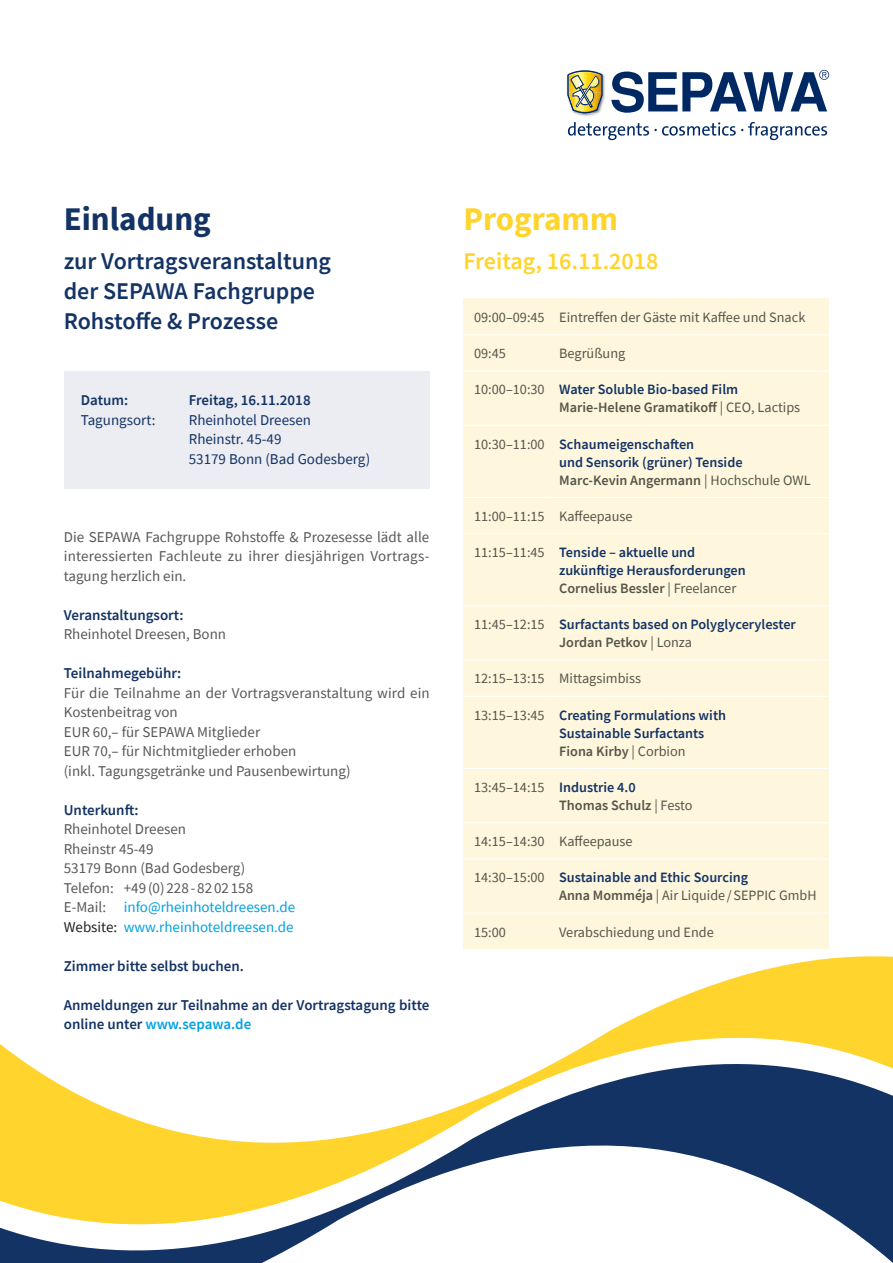
<style>
.page{position:relative;width:893px;height:1263px;background:#fff}
.page>*{position:absolute;margin:0;border:0;box-sizing:border-box;transform-origin:0 0}
.t1{font:700 33px "Source Sans Pro";color:#143365}
.t2{font:700 33px "Source Sans Pro";color:#ffd42c}
.t3{font:600 24px/30px "Source Sans Pro";color:#143365}
.t4{font:600 24px "Source Sans Pro";color:#ffd42c}
.t5{font:15px/19.5px "Source Sans Pro";color:#57585a}
.t6{font:600 15px/19.5px "Source Sans Pro";color:#143365}
.t7{font:15px/19.5px "Source Sans Pro";color:#143365}
.t8{font:600 14.25px/18px "Source Sans Pro";color:#143365}
.t9{font:14.25px/18px "Source Sans Pro";color:#575449}
.s1{font-weight:400;color:#575449}
.s2{color:#575449}
.s3{font-weight:600;color:#143365}
.s4{font-weight:600}
.s5{color:#00a1e3}
.s6{color:#231f20}
</style>
<div class="page">
<div style="left:64px;top:372px;width:365px;height:117px;background:#ebedf2"></div>
<svg style="left:591px;top:956px;width:302px;height:86px;fill:#ffd42c"></svg>
<svg style="left:0;top:1042px;width:893px;height:221px"></svg>
<svg style="left:568px;top:122px;width:259px;height:18px"></svg>
<svg style="left:611px;top:70px;width:218px;height:43px"></svg>
<img style="left:576px;top:74px;width:29px;height:42px">
<img style="left:567px;top:70px;width:36px;height:44px">
<div style="left:463px;top:299px;width:366px;height:651px;background:#fef7de"></div>
<hr style="left:463px;top:334px;width:86px;height:1px;background:#fff">
<hr style="left:549px;top:334px;width:280px;height:1px;background:#fff">
<hr style="left:463px;top:371px;width:86px;height:1px;background:#fff">
<hr style="left:549px;top:371px;width:280px;height:1px;background:#fff">
<hr style="left:463px;top:425px;width:86px;height:1px;background:#fff">
<hr style="left:549px;top:425px;width:280px;height:1px;background:#fff">
<hr style="left:463px;top:497px;width:86px;height:1px;background:#fff">
<hr style="left:549px;top:497px;width:280px;height:1px;background:#fff">
<hr style="left:463px;top:533px;width:86px;height:1px;background:#fff">
<hr style="left:549px;top:533px;width:280px;height:1px;background:#fff">
<hr style="left:463px;top:605px;width:86px;height:1px;background:#fff">
<hr style="left:549px;top:605px;width:280px;height:1px;background:#fff">
<hr style="left:463px;top:660px;width:86px;height:1px;background:#fff">
<hr style="left:549px;top:660px;width:280px;height:1px;background:#fff">
<hr style="left:463px;top:696px;width:86px;height:1px;background:#fff">
<hr style="left:549px;top:696px;width:280px;height:1px;background:#fff">
<hr style="left:463px;top:768px;width:86px;height:1px;background:#fff">
<hr style="left:549px;top:768px;width:280px;height:1px;background:#fff">
<hr style="left:463px;top:822px;width:86px;height:1px;background:#fff">
<hr style="left:549px;top:822px;width:280px;height:1px;background:#fff">
<hr style="left:463px;top:858px;width:86px;height:1px;background:#fff">
<hr style="left:549px;top:858px;width:280px;height:1px;background:#fff">
<hr style="left:463px;top:913px;width:86px;height:1px;background:#fff">
<hr style="left:549px;top:913px;width:280px;height:1px;background:#fff">
<hr style="left:463px;top:949px;width:86px;height:1px;background:#fff">
<hr style="left:549px;top:949px;width:280px;height:1px;background:#fff">
<h1 class="t1" style="left:64px;top:196px;width:149px">Einladung</h1>
<h1 class="t2" style="left:463px;top:196px;width:156px">Programm</h1>
<h2 class="t3" style="left:64px;top:245px;width:269px">zur Vortragsveranstaltung</h2>
<h2 class="t4" style="left:463px;top:245px;width:197px">Freitag, 16.11.2018</h2>
<h2 class="t3" style="left:64px;top:275px;width:253px">der SEPAWA Fachgruppe<br>Rohstoffe &amp; Prozesse</h2>
<p class="t9" style="left:474px;top:308px;width:333px">09:00–09:45 Eintreffen der Gäste mit Kaffee und Snack</p>
<p class="t9" style="left:474px;top:344px;width:33px">09:45</p>
<p class="t9" style="left:559px;top:344px;width:68px">Begrüßung</p>
<p class="t8" style="left:559px;top:381px;width:243px;text-indent:-85px"><span class="s1">10:00–10:30</span> Water Soluble Bio-based Film<br><span class="s2">Marie-Helene Gramatikoff</span> <span class="s1">| CEO, Lactips</span></p>
<p class="t8" style="left:559px;top:435px;width:253px;text-indent:-85px"><span class="s1">10:30–11:00</span> Schaumeigenschaften<br>und Sensorik (grüner) Tenside<br><span class="s2">Marc-Kevin Angermann</span> <span class="s1">| Hochschule OWL</span></p>
<p class="t9" style="left:474px;top:507px;width:160px">11:00–11:15 Kaffeepause</p>
<p class="t8" style="left:559px;top:543px;width:188px;text-indent:-85px"><span class="s1">11:15–11:45</span> Tenside – aktuelle und zukünftige Herausforderungen<br><span class="s2">Cornelius Bessler</span> <span class="s1">| Freelancer</span></p>
<p class="t8" style="left:559px;top:615px;width:238px;text-indent:-85px"><span class="s1">11:45–12:15</span> Surfactants based on Polyglycerylester<br><span class="s2">Jordan Petkov</span> <span class="s1">| Lonza</span></p>
<p class="t9" style="left:474px;top:670px;width:168px">12:15–13:15 Mittagsimbiss</p>
<p class="t8" style="left:559px;top:706px;width:168px;text-indent:-85px"><span class="s1">13:15–13:45</span> Creating Formulations with<br>Sustainable Surfactants<br><span class="s2">Fiona Kirby</span> <span class="s1">| Corbion</span></p>
<p class="t9" style="left:559px;top:778px;width:135px;text-indent:-85px">13:45–14:15 <span class="s3">Industrie 4.0<br></span><span class="s4">Thomas Schulz</span> | Festo</p>
<p class="t9" style="left:474px;top:832px;width:160px">14:15–14:30 Kaffeepause</p>
<p class="t9" style="left:559px;top:868px;width:259px;text-indent:-85px">14:30–15:00 <span class="s3">Sustainable and Ethic Sourcing<br></span><span class="s4">Anna Momméja</span> | Air Liquide /SEPPIC GmbH</p>
<p class="t9" style="left:474px;top:923px;width:33px">15:00</p>
<p class="t9" style="left:559px;top:923px;width:156px">Verabschiedung und Ende</p>
<p class="t6" style="left:81px;top:390px;width:49px">Datum:</p>
<p class="t6" style="left:189px;top:390px;width:123px">Freitag, 16.11.2018</p>
<p class="t7" style="left:81px;top:410px;width:76px">Tagungsort:</p>
<p class="t7" style="left:189px;top:410px;width:183px">Rheinhotel Dreesen<br>Rheinstr. 45-49<br>53179 Bonn (Bad Godesberg)</p>
<p class="t5" style="left:64px;top:527px;width:367px;text-align:justify">Die SEPAWA Fachgruppe Rohstoffe &amp; Prozesesse lädt alle interessierten Fachleute zu ihrer diesjährigen Vortrags&shy;tagung herzlich ein.</p>
<p class="t6" style="left:64px;top:605px;width:121px">Veranstaltungsort:</p>
<p class="t5" style="left:64px;top:624px;width:164px">Rheinhotel Dreesen, Bonn</p>
<p class="t6" style="left:64px;top:663px;width:119px">Teilnahmegebühr:</p>
<p class="t5" style="left:64px;top:683px;width:367px">Für die Teilnahme an der Vortragsveranstaltung wird ein Kostenbeitrag von<br>EUR 60,– für SEPAWA Mitglieder<br>EUR 70,– für Nichtmitglieder erhoben<br>(inkl. Tagungsgetränke und Pausenbewirtung)</p>
<p class="t6" style="left:64px;top:800px;width:76px">Unterkunft:</p>
<p class="t5" style="left:64px;top:819px;width:233px">Rheinhotel Dreesen<br>Rheinstr 45-49<br>53179 Bonn (Bad Godesberg)<br>Telefon: +49 (0) 228 - 82 02 158<br>E-Mail: <span class="s5">info@rheinhoteldreesen.de<br></span><span class="s6">Website:</span> <span class="s5">www.rheinhoteldreesen.de</span></p>
<p class="t6" style="left:64px;top:956px;width:182px">Zimmer bitte selbst buchen.</p>
<p class="t6" style="left:64px;top:995px;width:367px">Anmeldungen zur Teilnahme an der Vortragstagung bitte online unter <span class="s5">www.sepawa.de</span></p>
</div>
